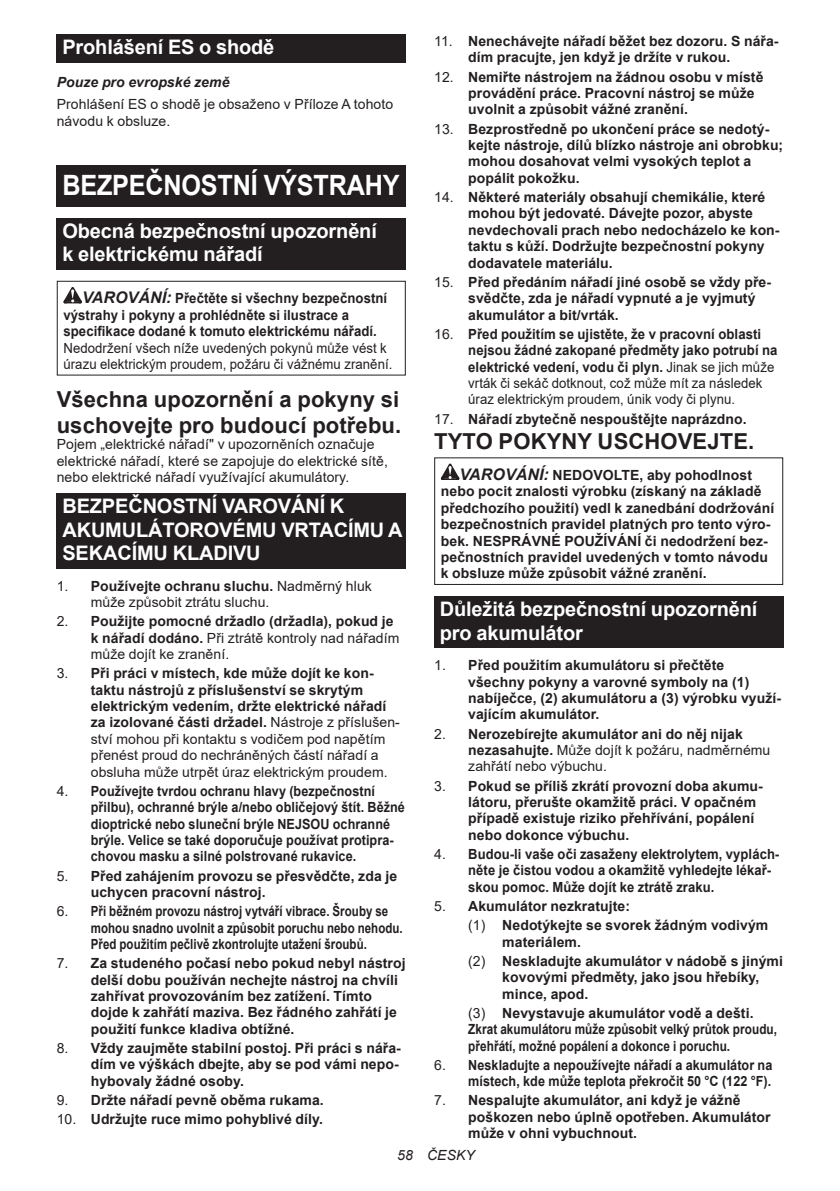
<style>
.page{position:relative;width:840px;height:1191px;background:#fff}
.page>*{position:absolute;margin:0;border:0;box-sizing:border-box;transform-origin:0 0}
.t1{font:700 28px "Arial";letter-spacing:-.01em;color:#fff;scale:.9 1}
.t2{font:700 22px/25.8px "Arial";letter-spacing:.005em;color:#231f20}
.t3{font:700 20px/23.4px "Arial";letter-spacing:-.01em;color:#fff}
.t4{font:700 14px/16.4px "Arial";letter-spacing:.005em;color:#231f20}
.t5{font:14px/16.4px "Arial";letter-spacing:.005em;color:#231f20}
.t6{font:700 14px/16.4px "Arial";letter-spacing:.005em;color:#231f20;scale:.94 1}
.t7{font:700 14px/16.4px "Arial";letter-spacing:.005em;color:#231f20;scale:.9 1}
.t8{font:700 14px/16.4px "Arial";letter-spacing:.005em;color:#231f20;scale:.82 1}
.t9{font:700 14px/16.4px "Arial";letter-spacing:.005em;color:#231f20;scale:.93 1}
.t10{font:14px/16.4px "Arial";letter-spacing:.005em;color:#231f20;scale:.94 1}
.t11{font:italic 700 14px "Arial";letter-spacing:.005em;color:#231f20}
.t12{font:italic 14px "Arial";letter-spacing:.005em;color:#231f20}
.s1{font-style:italic;font-size:16px}
.s2{font-weight:700}
.s3{font-weight:400}
</style>
<div class="page">
<div style="left:57px;top:34px;width:348px;height:29px;background:#231f20"></div>
<div style="left:57px;top:166px;width:348px;height:41px;background:#231f20"></div>
<div style="left:57px;top:218px;width:348px;height:52px;background:#231f20"></div>
<svg style="left:63px;top:287px;width:19px;height:16px"></svg>
<div style="left:57px;top:281px;width:348px;height:94px;border:1px solid #231f20"></div>
<div style="left:57px;top:493px;width:348px;height:75px;background:#231f20"></div>
<svg style="left:440px;top:463px;width:19px;height:17px"></svg>
<div style="left:434px;top:457px;width:348px;height:128px;border:1px solid #231f20"></div>
<div style="left:434px;top:596px;width:348px;height:52px;background:#231f20"></div>
<h3 class="t3" style="left:62px;top:36px;width:213px">Prohlášení ES o shodě</h3>
<p class="t11" style="left:57px;top:73px;width:174px">Pouze pro evropské země</p>
<p class="t5" style="left:57px;top:96px;width:338px">Prohlášení ES o shodě je obsaženo v Příloze A tohoto návodu k obsluze.</p>
<h1 class="t1" style="left:62px;top:166px;width:376px">BEZPEČNOSTNÍ VÝSTRAHY</h1>
<h3 class="t3" style="left:62px;top:219px;width:316px">Obecná bezpečnostní upozornění k elektrickému nářadí</h3>
<p class="t6" style="left:63px;top:290px;width:346px;text-indent:19px"><span class="s1">VAROVÁNÍ:</span> Přečtěte si všechny bezpečnostní výstrahy i pokyny a prohlédněte si ilustrace a specifikace dodané k tomuto elektrickému nářadí.</p>
<p class="t10" style="left:63px;top:339px;width:351px">Nedodržení všech níže uvedených pokynů může vést k úrazu elektrickým proudem, požáru či vážnému zranění.</p>
<h2 class="t2" style="left:57px;top:386px;width:346px">Všechna upozornění a pokyny si uschovejte pro budoucí potřebu.</h2>
<p class="t5" style="left:57px;top:436px;width:332px">Pojem „elektrické nářadí" v upozorněních označuje elektrické nářadí, které se zapojuje do elektrické sítě, nebo elektrické nářadí využívající akumulátory.</p>
<h3 class="t3" style="left:62px;top:495px;width:341px">BEZPEČNOSTNÍ VAROVÁNÍ K<br>AKUMULÁTOROVÉMU VRTACÍMU A<br>SEKACÍMU KLADIVU</h3>
<p class="t5" style="left:91px;top:579px;width:282px;text-indent:-34px">1. <span class="s2">Používejte ochranu sluchu.</span> Nadměrný hluk může způsobit ztrátu sluchu.</p>
<p class="t4" style="left:91px;top:613px;width:310px;text-indent:-34px"><span class="s3">2.</span> Použijte pomocné držadlo (držadla), pokud je k nářadí dodáno. <span class="s3">Při ztrátě kontroly nad nářadím může dojít ke zranění.</span></p>
<p class="t5" style="left:91px;top:666px;width:310px;text-indent:-34px">3. <span class="s2">Při práci v místech, kde může dojít ke kon&shy;taktu nástrojů z příslušenství se skrytým elektrickým vedením, držte elektrické nářadí za izolované části držadel.</span> Nástroje z příslušen&shy;ství mohou při kontaktu s vodičem pod napětím přenést proud do nechráněných částí nářadí a obsluha může utrpět úraz elektrickým proudem.</p>
<p class="t7" style="left:91px;top:783px;width:350px;text-indent:-34px"><span class="s3">4.</span> Používejte tvrdou ochranu hlavy (bezpečnostní přilbu), ochranné brýle a/nebo obličejový štít. Běžné dioptrické nebo sluneční brýle NEJSOU ochranné brýle. Velice se také doporučuje používat protipra&shy;chovou masku a silné polstrované rukavice.</p>
<p class="t4" style="left:91px;top:867px;width:308px;text-indent:-34px"><span class="s3">5.</span> Před zahájením provozu se přesvědčte, zda je uchycen pracovní nástroj.</p>
<p class="t8" style="left:91px;top:903px;width:382px;text-indent:-34px"><span class="s3">6.</span> Při běžném provozu nástroj vytváří vibrace. Šrouby se mohou snadno uvolnit a způsobit poruchu nebo nehodu.<br>Před použitím pečlivě zkontrolujte utažení šroubů.</p>
<p class="t4" style="left:91px;top:955px;width:316px;text-indent:-34px"><span class="s3">7.</span> Za studeného počasí nebo pokud nebyl nástroj delší dobu používán nechejte nástroj na chvíli zahřívat provozováním bez zatížení. Tímto dojde k zahřátí maziva. Bez řádného zahřátí je použití funkce kladiva obtížné.</p>
<p class="t4" style="left:91px;top:1040px;width:311px;text-indent:-34px"><span class="s3">8.</span> Vždy zaujměte stabilní postoj. Při práci s nářa&shy;dím ve výškách dbejte, aby se pod vámi nepo&shy;hybovaly žádné osoby.</p>
<p class="t4" style="left:57px;top:1092px;width:268px"><span class="s3">9.</span> Držte nářadí pevně oběma rukama.</p>
<p class="t4" style="left:57px;top:1111px;width:267px"><span class="s3">10.</span> Udržujte ruce mimo pohyblivé díly.</p>
<p class="t4" style="left:468px;top:33px;width:312px;text-indent:-34px"><span class="s3">11.</span> Nenechávejte nářadí běžet bez dozoru. S nářa&shy;dím pracujte, jen když je držíte v rukou.</p>
<p class="t4" style="left:468px;top:69px;width:296px;text-indent:-34px"><span class="s3">12.</span> Nemiřte nástrojem na žádnou osobu v místě provádění práce. Pracovní nástroj se může uvolnit a způsobit vážné zranění.</p>
<p class="t4" style="left:468px;top:121px;width:316px;text-indent:-34px"><span class="s3">13.</span> Bezprostředně po ukončení práce se nedotý&shy;kejte nástroje, dílů blízko nástroje ani obrobku; mohou dosahovat velmi vysokých teplot a popálit pokožku.</p>
<p class="t4" style="left:468px;top:189px;width:312px;text-indent:-34px"><span class="s3">14.</span> Některé materiály obsahují chemikálie, které mohou být jedovaté. Dávejte pozor, abyste nevdechovali prach nebo nedocházelo ke kon&shy;taktu s kůží. Dodržujte bezpečnostní pokyny dodavatele materiálu.</p>
<p class="t4" style="left:468px;top:274px;width:304px;text-indent:-34px"><span class="s3">15.</span> Před předáním nářadí jiné osobě se vždy pře&shy;svědčte, zda je nářadí vypnuté a je vyjmutý akumulátor a bit/vrták.</p>
<p class="t6" style="left:468px;top:326px;width:330px;text-indent:-34px"><span class="s3">16.</span> Před použitím se ujistěte, že v pracovní oblasti nejsou žádné zakopané předměty jako potrubí na elektrické vedení, vodu či plyn. <span class="s3">Jinak se jich může vrták či sekáč dotknout, což může mít za následek úraz elektrickým proudem, únik vody či plynu.</span></p>
<p class="t4" style="left:434px;top:410px;width:314px"><span class="s3">17.</span> Nářadí zbytečně nespouštějte naprázdno.</p>
<h2 class="t2" style="left:434px;top:429px;width:321px">TYTO POKYNY USCHOVEJTE.</h2>
<p class="t4" style="left:440px;top:467px;width:335px;text-indent:19px"><span class="s1">VAROVÁNÍ:</span> NEDOVOLTE, aby pohodlnost nebo pocit znalosti výrobku (získaný na základě předchozího použití) vedl k zanedbání dodržování bezpečnostních pravidel platných pro tento výro&shy;bek. NESPRÁVNÉ POUŽÍVÁNÍ či nedodržení bez&shy;pečnostních pravidel uvedených v tomto návodu k obsluze může způsobit vážné zranění.</p>
<h3 class="t3" style="left:439px;top:598px;width:319px">Důležitá bezpečnostní upozornění pro akumulátor</h3>
<p class="t4" style="left:468px;top:657px;width:314px;text-indent:-34px"><span class="s3">1.</span> Před použitím akumulátoru si přečtěte všechny pokyny a varovné symboly na (1) nabíječce, (2) akumulátoru a (3) výrobku využí&shy;vajícím akumulátor.</p>
<p class="t5" style="left:468px;top:727px;width:303px;text-indent:-34px">2. <span class="s2">Nerozebírejte akumulátor ani do něj nijak nezasahujte.</span> Může dojít k požáru, nadměrnému zahřátí nebo výbuchu.</p>
<p class="t4" style="left:468px;top:777px;width:296px;text-indent:-34px"><span class="s3">3.</span> Pokud se příliš zkrátí provozní doba akumu&shy;látoru, přerušte okamžitě práci. V opačném případě existuje riziko přehřívání, popálení nebo dokonce výbuchu.</p>
<p class="t9" style="left:468px;top:846px;width:336px;text-indent:-34px"><span class="s3">4.</span> Budou-li vaše oči zasaženy elektrolytem, vyplách&shy;něte je čistou vodou a okamžitě vyhledejte lékař&shy;skou pomoc. Může dojít ke ztrátě zraku.</p>
<p class="t4" style="left:468px;top:896px;width:301px;line-height:19.2px;text-indent:-34px"><span class="s3">5.</span> Akumulátor nezkratujte:<br><span class="s3">(1)</span> Nedotýkejte se svorek žádným vodivým</p>
<p class="t4" style="left:468px;top:932px;width:316px;line-height:19.2px;text-indent:34px">materiálem.<br><span class="s3">(2)</span> Neskladujte akumulátor v nádobě s jinými</p>
<p class="t4" style="left:502px;top:969px;width:258px">kovovými předměty, jako jsou hřebíky, mince, apod.</p>
<p class="t4" style="left:468px;top:1004px;width:310px"><span class="s3">(3)</span> Nevystavuje akumulátor vodě a dešti.<br>Zkrat akumulátoru může způsobit velký průtok proudu, přehřátí, možné popálení a dokonce i poruchu.</p>
<p class="t7" style="left:434px;top:1056px;width:377px;text-align:right"><span class="s3">6.</span> Neskladujte a nepoužívejte nářadí a akumulátor na místech, kde může teplota překročit 50 °C (122 °F).</p>
<p class="t4" style="left:468px;top:1092px;width:304px;text-indent:-34px"><span class="s3">7.</span> Nespalujte akumulátor, ani když je vážně poškozen nebo úplně opotřeben. Akumulátor může v ohni vybuchnout.</p>
<p class="t12" style="left:397px;top:1147px;width:79px">58 ČESKY</p>
</div>
